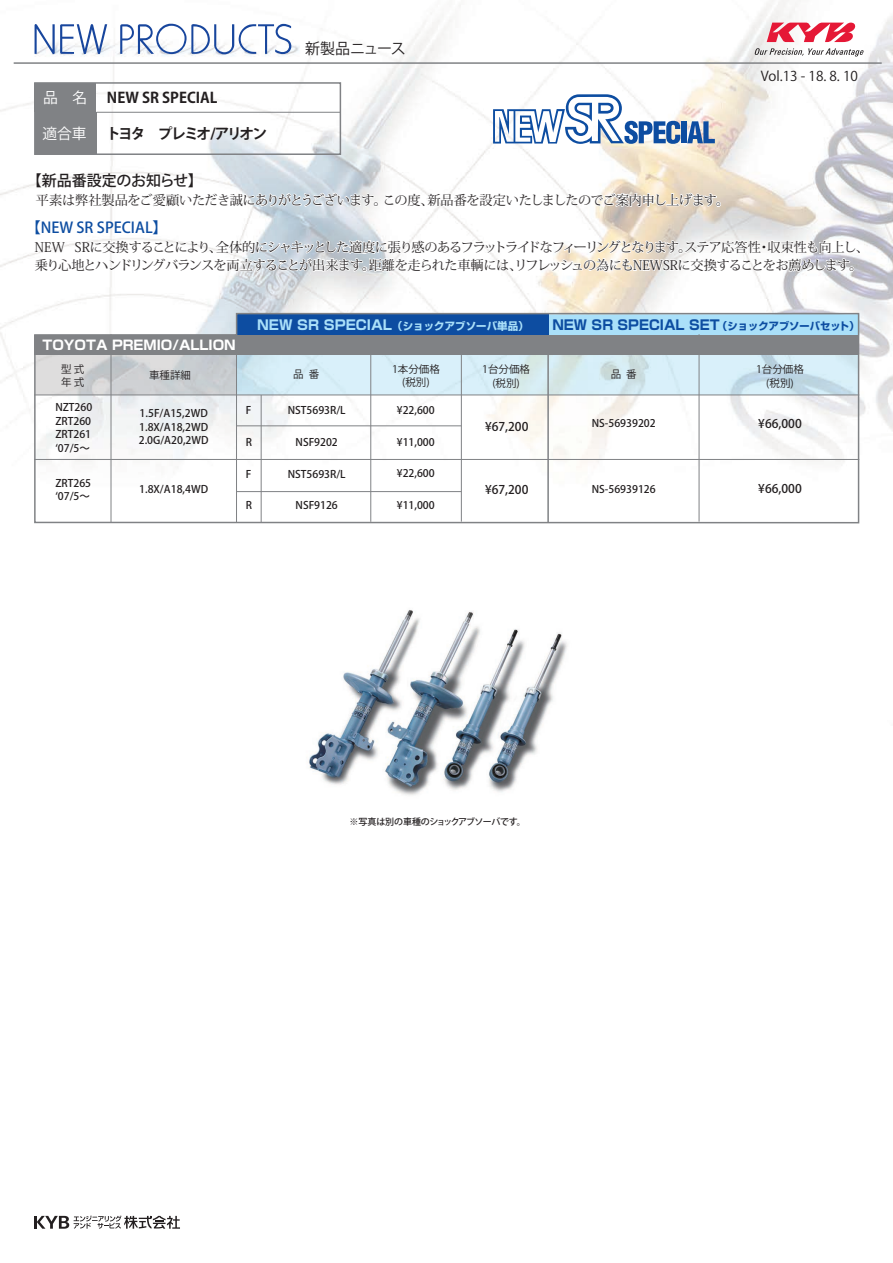
<style>
.page{position:relative;width:893px;height:1263px;background:#fff}
.page>*{position:absolute;margin:0;border:0;box-sizing:border-box;transform-origin:0 0}
.t1{font:500 15px "Koz Go Pro";color:#0d4da1}
.t2{font:500 15px "Koz Go Pro";color:#231f20}
.t3{font:15px "Koz Go Pro";letter-spacing:-.04em;color:#231f20}
.t4{font:14.85px "Koz Go Pro";color:#fff}
.t5{font:700 14.7px "Koz Go Pro";letter-spacing:-.14em;color:#231f20}
.t6{font:700 14.7px "Koz Go Pro";color:#231f20}
.t7{font:700 13.5px "Shin Go";color:#0d4da1}
.t8{font:13.5px "Koz Go Pro";color:#231f20}
.t9{font:13.2px/18px "Koz Min Pr 6 N";letter-spacing:-.065em;color:#231f20}
.t10{font:13.2px "Koz Min Pr 6 N";letter-spacing:-.035em;color:#231f20}
.t11{font:700 13.2px "Shin Go";color:#fff}
.t12{font:500 12px "Koz Go Pr 6 N";color:#231f20}
.t13{font:500 10.5px/13.5px "Koz Go Pr 6 N";color:#231f20;text-align:justify}
.t14{font:10.5px/13.5px "Koz Go Pr 6 N";color:#231f20;text-align:center}
.t15{font:700 10.5px "Shin Go";color:#aae0f9}
.t16{font:500 9px "Koz Go Pr 6 N";letter-spacing:-.04em;color:#231f20}
.s1{font-size:13.5px}
.s2{font-size:10.5px}
</style>
<div class="page">
<img style="left:0;top:0;width:893px;height:431px">
<img style="left:308px;top:610px;width:260px;height:186px">
<svg style="left:33px;top:312px;width:827px;height:212px"></svg>
<hr style="left:34px;top:395px;width:825px;height:1px;background:#808285">
<hr style="left:34px;top:459px;width:825px;height:1px;background:#808285">
<hr style="left:237px;top:425px;width:224px;height:1px;background:#808285">
<hr style="left:237px;top:491px;width:224px;height:1px;background:#808285">
<hr style="left:236px;top:340px;width:1px;height:182px;background:#808285">
<div style="left:35px;top:83px;width:61px;height:29px;background:#808285"></div>
<div style="left:35px;top:113px;width:61px;height:41px;background:#808285"></div>
<svg style="left:493px;top:94px;width:187px;height:50px"></svg>
<div style="left:681px;top:121px;width:6px;height:22px;background:#0d4da1"></div>
<svg style="left:687px;top:121px;width:28px;height:22px"></svg>
<svg style="left:33px;top:180px;width:828px;height:124px"></svg>
<div style="left:34px;top:82px;width:307px;height:73px;border:2px solid #808285"></div>
<hr style="left:96px;top:112px;width:244px;height:1px;background:#808285">
<svg style="left:34px;top:1215px;width:146px;height:14px"></svg>
<svg style="left:767px;top:23px;width:89px;height:19px"></svg>
<svg style="left:755px;top:48px;width:108px;height:9px"></svg>
<svg style="left:35px;top:24px;width:72px;height:30px"></svg>
<svg style="left:120px;top:24px;width:171px;height:30px"></svg>
<hr style="left:14px;top:62px;width:868px;height:2px;background:#808285">
<h2 class="t4" style="left:43px;top:88px;width:46px">品　名</h2>
<h3 class="t6" style="left:107px;top:88px;width:112px">NEW SR SPECIAL</h3>
<h2 class="t4" style="left:42px;top:123px;width:46px">適合車</h2>
<h3 class="t5" style="left:106px;top:124px;width:162px">トヨタ　プレミオ/アリオン</h3>
<h1 class="t3" style="left:305px;top:39px;width:102px">新製品ニュース</h1>
<p class="t8" style="left:761px;top:67px;width:99px">Vol.13 - 18. 8. 10</p>
<h1 class="t2" style="left:27px;top:171px;width:177px">【新品番設定のお知らせ】</h1>
<p class="t10" style="left:36px;top:193px;width:695px">平素は弊社製品をご愛顧いただき誠にありがとうございます。この度、新品番を設定いたしましたのでご案内申し上げます。</p>
<h1 class="t1" style="left:26px;top:218px;width:143px">【NEW SR SPECIAL】</h1>
<p class="t9" style="left:35px;top:238px;width:835px">NEW SRに交換することにより、全体的にシャキッとした適度に張り感のあるフラットライドなフィーリングとなります。ステア応答性・収束性も向上し、乗り心地とハンドリングバランスを両立することが出来ます。距離を走られた車輌には、リフレッシュの為にもNEWSRに交換することをお薦めします。</p>
<p class="t15" style="left:257px;top:318px;width:273px"><span class="s1">NEW SR SPECIAL</span>（ショックアブソーバ単品）</p>
<p class="t7" style="left:552px;top:316px;width:309px">NEW SR SPECIAL SET<span class="s2">（ショックアブソーバセット）</span></p>
<p class="t11" style="left:42px;top:336px;width:195px">TOYOTA PREMIO/ALLION</p>
<p class="t14" style="left:61px;top:362px;width:25px;text-align:left">型 式年 式</p>
<p class="t13" style="left:55px;top:401px;width:38px">NZT260<br>ZRT260<br>ZRT261 ʻ07/5～</p>
<p class="t13" style="left:246px;top:404px;width:7px">F</p>
<p class="t14" style="left:149px;top:368px;width:43px">車種詳細</p>
<p class="t13" style="left:139px;top:407px;width:71px">1.5F/A15,2WD 1.8X/A18,2WD 2.0G/A20,2WD</p>
<p class="t13" style="left:246px;top:435px;width:8px">R</p>
<p class="t13" style="left:55px;top:476px;width:37px">ZRT265 ʻ07/5～</p>
<p class="t13" style="left:139px;top:483px;width:71px">1.8X/A18,4WD</p>
<p class="t13" style="left:246px;top:467px;width:7px">F</p>
<p class="t13" style="left:246px;top:499px;width:8px">R</p>
<p class="t14" style="left:392px;top:363px;width:49px">1本分価格(税別)</p>
<p class="t14" style="left:482px;top:363px;width:49px">1台分価格(税別)</p>
<p class="t14" style="left:756px;top:363px;width:49px">1台分価格(税別)</p>
<p class="t14" style="left:293px;top:368px;width:27px">品 番</p>
<p class="t14" style="left:611px;top:368px;width:27px">品 番</p>
<p class="t13" style="left:288px;top:404px;width:59px">NST5693R/L</p>
<p class="t13" style="left:296px;top:435px;width:44px">NSF9202</p>
<p class="t13" style="left:288px;top:467px;width:59px">NST5693R/L</p>
<p class="t13" style="left:296px;top:499px;width:44px">NSF9126</p>
<p class="t13" style="left:397px;top:404px;width:39px">¥22,600</p>
<p class="t13" style="left:397px;top:435px;width:39px">¥11,000</p>
<p class="t13" style="left:397px;top:467px;width:39px">¥22,600</p>
<p class="t13" style="left:397px;top:498px;width:39px">¥11,000</p>
<p class="t12" style="left:485px;top:419px;width:45px">¥67,200</p>
<p class="t12" style="left:485px;top:483px;width:45px">¥67,200</p>
<p class="t13" style="left:592px;top:417px;width:65px">NS-56939202</p>
<p class="t12" style="left:758px;top:417px;width:45px">¥66,000</p>
<p class="t13" style="left:592px;top:483px;width:65px">NS-56939126</p>
<p class="t12" style="left:758px;top:482px;width:45px">¥66,000</p>
<p class="t16" style="left:349px;top:817px;width:178px">※写真は別の車種のショックアブソーバです。</p>
</div>
